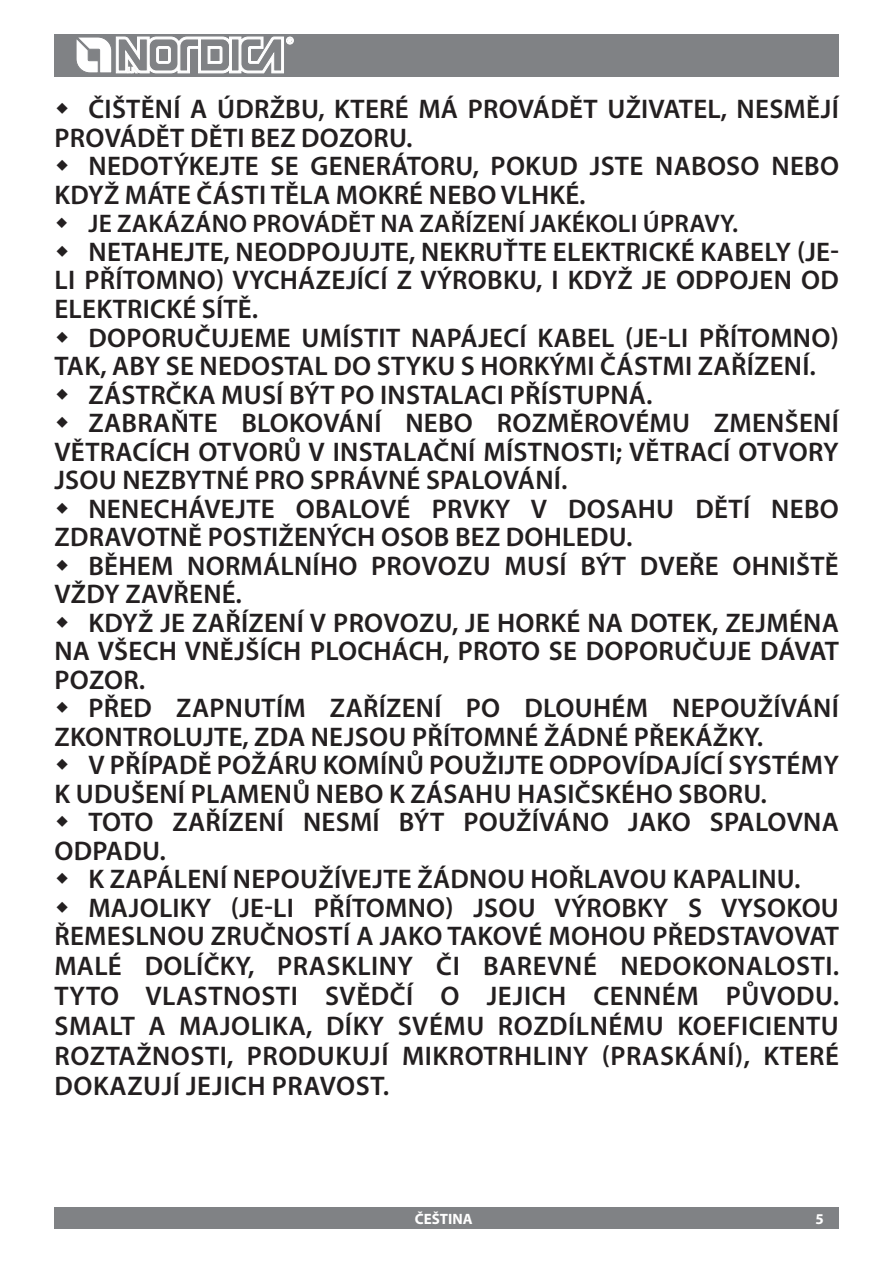
<style>
.page{position:relative;width:893px;height:1263px;background:#fff}
.page>*{position:absolute;margin:0;border:0;box-sizing:border-box;transform-origin:0 0}
.t1{font:600 27px/28.5px "Myriad Pro";letter-spacing:.01em;color:#231f20}
.t2{font:600 25.5px "Myriad Pro";letter-spacing:.01em;color:#231f20}
.t3{font:700 15px "Myriad Pro";color:#fff}
</style>
<div class="page">
<div style="left:54px;top:34px;width:785px;height:43px;background:#808285"></div>
<svg style="left:76px;top:37px;width:217px;height:36px"></svg>
<div style="left:54px;top:1208px;width:785px;height:21px;background:#808285"></div>
<p class="t1" style="left:54px;top:94px;width:786px;text-indent:34px">ČIŠTĚNÍ A ÚDRŽBU, KTERÉ MÁ PROVÁDĚT UŽIVATEL, NESMĚJÍ<br>PROVÁDĚT DĚTI BEZ DOZORU.</p>
<p class="t1" style="left:54px;top:151px;width:786px;text-indent:34px">NEDOTÝKEJTE SE GENERÁTORU, POKUD JSTE NABOSO NEBO<br>KDYŽ MÁTE ČÁSTI TĚLA MOKRÉ NEBO VLHKÉ.</p>
<p class="t2" style="left:88px;top:208px;width:651px">JE ZAKÁZÁNO PROVÁDĚT NA ZAŘÍZENÍ JAKÉKOLI ÚPRAVY.</p>
<p class="t1" style="left:88px;top:237px;width:752px">NETAHEJTE, NEODPOJUJTE, NEKRUŤTE ELEKTRICKÉ KABELY (JE-</p>
<p class="t1" style="left:54px;top:265px;width:786px">LI PŘÍTOMNO) VYCHÁZEJÍCÍ Z VÝROBKU, I KDYŽ JE ODPOJEN OD</p>
<p class="t1" style="left:54px;top:294px;width:205px">ELEKTRICKÉ SÍTĚ.</p>
<p class="t1" style="left:88px;top:322px;width:465px">DOPORUČUJEME UMÍSTIT NAPÁJECÍ KABEL</p>
<p class="t1" style="left:625px;top:322px;width:215px">(JE-LI PŘÍTOMNO)</p>
<p class="t1" style="left:54px;top:351px;width:763px">TAK, ABY SE NEDOSTAL DO STYKU S HORKÝMI ČÁSTMI ZAŘÍZENÍ.</p>
<p class="t1" style="left:88px;top:379px;width:566px">ZÁSTRČKA MUSÍ BÝT PO INSTALACI PŘÍSTUPNÁ.</p>
<p class="t1" style="left:88px;top:408px;width:752px">ZABRAŇTE BLOKOVÁNÍ NEBO ROZMĚROVÉMU ZMENŠENÍ</p>
<p class="t1" style="left:54px;top:437px;width:786px">VĚTRACÍCH OTVORŮ V INSTALAČNÍ MÍSTNOSTI; VĚTRACÍ OTVORY</p>
<p class="t1" style="left:54px;top:465px;width:514px">JSOU NEZBYTNÉ PRO SPRÁVNÉ SPALOVÁNÍ.</p>
<p class="t1" style="left:88px;top:494px;width:752px">NENECHÁVEJTE OBALOVÉ PRVKY V DOSAHU DĚTÍ NEBO</p>
<p class="t1" style="left:54px;top:522px;width:579px">ZDRAVOTNĚ POSTIŽENÝCH OSOB BEZ DOHLEDU.</p>
<p class="t1" style="left:88px;top:551px;width:752px">BĚHEM NORMÁLNÍHO PROVOZU MUSÍ BÝT DVEŘE OHNIŠTĚ</p>
<p class="t1" style="left:54px;top:579px;width:189px">VŽDY ZAVŘENÉ.</p>
<p class="t1" style="left:88px;top:608px;width:752px">KDYŽ JE ZAŘÍZENÍ V PROVOZU, JE HORKÉ NA DOTEK, ZEJMÉNA</p>
<p class="t1" style="left:54px;top:636px;width:786px">NA VŠECH VNĚJŠÍCH PLOCHÁCH, PROTO SE DOPORUČUJE DÁVAT</p>
<p class="t1" style="left:54px;top:665px;width:92px">POZOR.</p>
<p class="t1" style="left:88px;top:693px;width:752px">PŘED ZAPNUTÍM ZAŘÍZENÍ PO DLOUHÉM NEPOUŽÍVÁNÍ</p>
<p class="t1" style="left:54px;top:722px;width:710px">ZKONTROLUJTE, ZDA NEJSOU PŘÍTOMNÉ ŽÁDNÉ PŘEKÁŽKY.</p>
<p class="t1" style="left:88px;top:750px;width:752px">V PŘÍPADĚ POŽÁRU KOMÍNŮ POUŽIJTE ODPOVÍDAJÍCÍ SYSTÉMY</p>
<p class="t1" style="left:54px;top:779px;width:714px">K UDUŠENÍ PLAMENŮ NEBO K ZÁSAHU HASIČSKÉHO SBORU.</p>
<p class="t1" style="left:88px;top:807px;width:752px">TOTO ZAŘÍZENÍ NESMÍ BÝT POUŽÍVÁNO JAKO SPALOVNA</p>
<p class="t1" style="left:54px;top:836px;width:113px">ODPADU.</p>
<p class="t1" style="left:89px;top:864px;width:714px">K ZAPÁLENÍ NEPOUŽÍVEJTE ŽÁDNOU HOŘLAVOU KAPALINU.</p>
<p class="t1" style="left:89px;top:893px;width:752px">MAJOLIKY (JE-LI PŘÍTOMNO) JSOU VÝROBKY S VYSOKOU</p>
<p class="t1" style="left:54px;top:921px;width:786px">ŘEMESLNOU ZRUČNOSTÍ A JAKO TAKOVÉ MOHOU PŘEDSTAVOVAT</p>
<p class="t1" style="left:54px;top:951px;width:786px">MALÉ DOLÍČKY, PRASKLINY ČI BAREVNÉ NEDOKONALOSTI.</p>
<p class="t1" style="left:54px;top:981px;width:786px">TYTO VLASTNOSTI SVĚDČÍ O JEJICH CENNÉM PŮVODU.</p>
<p class="t1" style="left:54px;top:1011px;width:786px">SMALT A MAJOLIKA, DÍKY SVÉMU ROZDÍLNÉMU KOEFICIENTU</p>
<p class="t1" style="left:54px;top:1041px;width:786px">ROZTAŽNOSTI, PRODUKUJÍ MIKROTRHLINY (PRASKÁNÍ), KTERÉ</p>
<p class="t1" style="left:54px;top:1071px;width:336px">DOKAZUJÍ JEJICH PRAVOST.</p>
<p class="t3" style="left:415px;top:1209px;width:59px">ČEŠTINA</p>
<p class="t3" style="left:815px;top:1209px;width:10px">5</p>
</div>
